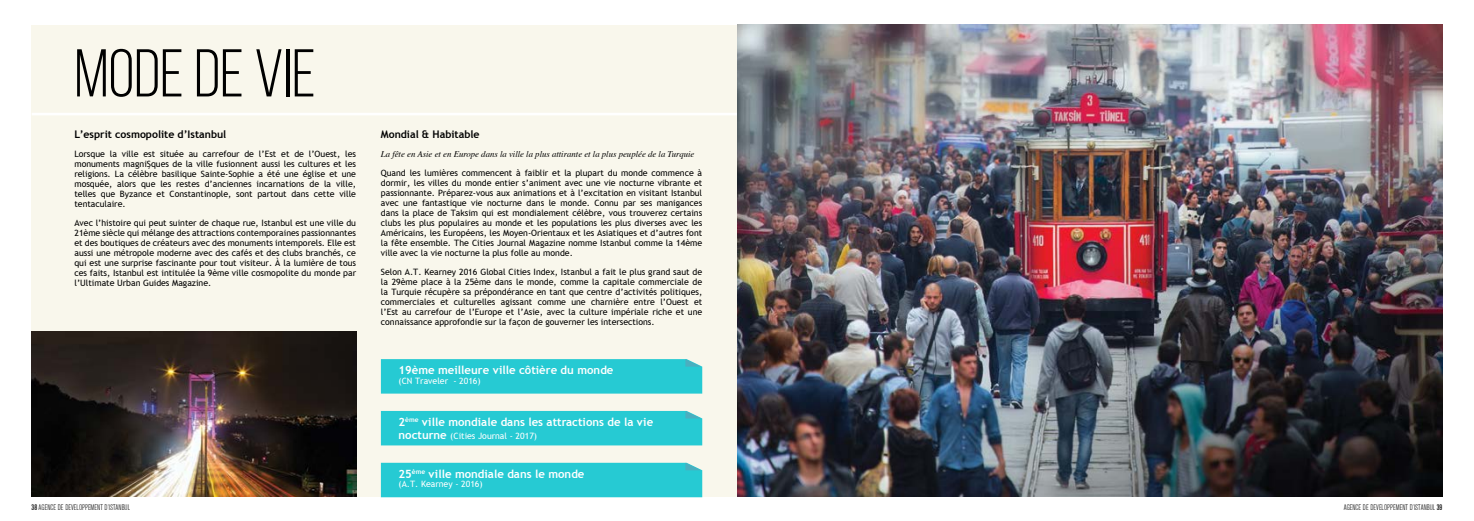
<style>
.page{position:relative;width:1474px;height:521px;background:#fff}
.page>*{position:absolute;margin:0;border:0;box-sizing:border-box;transform-origin:0 0}
.t1{font:67.38px "Bebas Neue";color:#000}
.t2{font:700 11.38px "Trebuchet MS";color:#fff}
.t3{font:700 10.5px "Trebuchet MS";color:#000}
.t4{font:8.75px/10.1px "Trebuchet MS";color:#000;text-align:justify}
.t5{font:italic 8.75px "Times";color:#000}
.t6{font:8.75px "Trebuchet MS";color:#fff}
.t7{font:7.88px "Akzidenz Grotesk BE Light Cn Ti";color:#000}
.s1{font-weight:700;font-size:11.38px}
.s2{font-family:"Akzidenz Grotesk BE Md Cn Ti"}
</style>
<div class="page">
<div style="left:32px;top:25px;width:1410px;height:471px;background:#f9f7ec"></div>
<hr style="left:32px;top:113px;width:1410px;height:2px;background:#fff">
<img style="left:737px;top:25px;width:705px;height:471px">
<img style="left:32px;top:331px;width:324px;height:165px">
<div style="left:381px;top:359px;width:321px;height:35px;background:#26cad3"></div>
<div style="left:381px;top:411px;width:321px;height:34px;background:#26cad3"></div>
<div style="left:381px;top:463px;width:321px;height:34px;background:#26cad3"></div>
<h1 class="t1" style="left:74px;top:37px;width:243px">MODE DE VIE</h1>
<p class="t3" style="left:74px;top:128px;width:153px">L’esprit cosmopolite d’Istanbul</p>
<p class="t4" style="left:74px;top:149px;width:283px">Lorsque la ville est située au carrefour de l’Est et de l’Ouest, les monuments magnifiques de la ville fusionnent aussi les cultures et les religions. La célèbre basilique Sainte-Sophie a été une église et une mosquée, alors que les restes d’anciennes incarnations de la ville, telles que Byzance et Constantinople, sont partout dans cette ville tentaculaire.</p>
<p class="t4" style="left:74px;top:218px;width:283px">Avec l’histoire qui peut suinter de chaque rue, Istanbul est une ville du 21ème siècle qui mélange des attractions contemporaines passionnantes et des boutiques de créateurs avec des monuments intemporels. Elle est aussi une métropole moderne avec des cafés et des clubs branchés, ce qui est une surprise fascinante pour tout visiteur. À la lumière de tous ces faits, Istanbul est intitulée la 9ème ville cosmopolite du monde par l’Ultimate Urban Guides Magazine.</p>
<p class="t3" style="left:381px;top:128px;width:100px">Mondial &amp; Habitable</p>
<p class="t5" style="left:381px;top:146px;width:315px">La fête en Asie et en Europe dans la ville la plus attirante et la plus peuplée de la Turquie</p>
<p class="t4" style="left:381px;top:168px;width:323px">Quand les lumières commencent à faiblir et la plupart du monde commence à dormir, les villes du monde entier s’animent avec une vie nocturne vibrante et passionnante. Préparez-vous aux animations et à l’excitation en visitant Istanbul avec une fantastique vie nocturne dans le monde. Connu par ses manigances dans la place de Taksim qui est mondialement célèbre, vous trouverez certains clubs les plus populaires au monde et les populations les plus diverses avec les Américains, les Européens, les Moyen-Orientaux et les Asiatiques et d’autres font la fête ensemble. The Cities Journal Magazine nomme Istanbul comme la 14ème ville avec la vie nocturne la plus folle au monde.</p>
<p class="t4" style="left:381px;top:267px;width:323px">Selon A.T. Kearney 2016 Global Cities Index, Istanbul a fait le plus grand saut de la 29ème place à la 25ème dans le monde, comme la capitale commerciale de la Turquie récupère sa prépondérance en tant que centre d’activités politiques, commerciales et culturelles agissant comme une charnière entre l’Ouest et l’Est au carrefour de l’Europe et l’Asie, avec la culture impériale riche et une connaissance approfondie sur la façon de gouverner les intersections.</p>
<h2 class="t2" style="left:398px;top:363px;width:216px">19ème meilleure ville côtière du monde</h2>
<p class="t6" style="left:398px;top:375px;width:84px">(CN Traveler - 2016)</p>
<h2 class="t2" style="left:398px;top:415px;width:256px">2<sup>ème</sup> ville mondiale dans les attractions de la vie</h2>
<p class="t6" style="left:398px;top:431px;width:140px"><span class="s1">nocturne</span> (Cities Journal - 2017)</p>
<h2 class="t2" style="left:398px;top:467px;width:187px">25<sup>ème</sup> ville mondiale dans le monde</h2>
<p class="t6" style="left:398px;top:479px;width:86px">(A.T. Kearney - 2016)</p>
<p class="t7" style="left:32px;top:503px;width:100px"><span class="s2">38</span> AGENCE DE DEVELOPPEMENT D’ISTANBUL</p>
<p class="t7" style="left:1343px;top:503px;width:100px">AGENCE DE DEVELOPPEMENT D’ISTANBUL <span class="s2">39</span></p>
</div>
